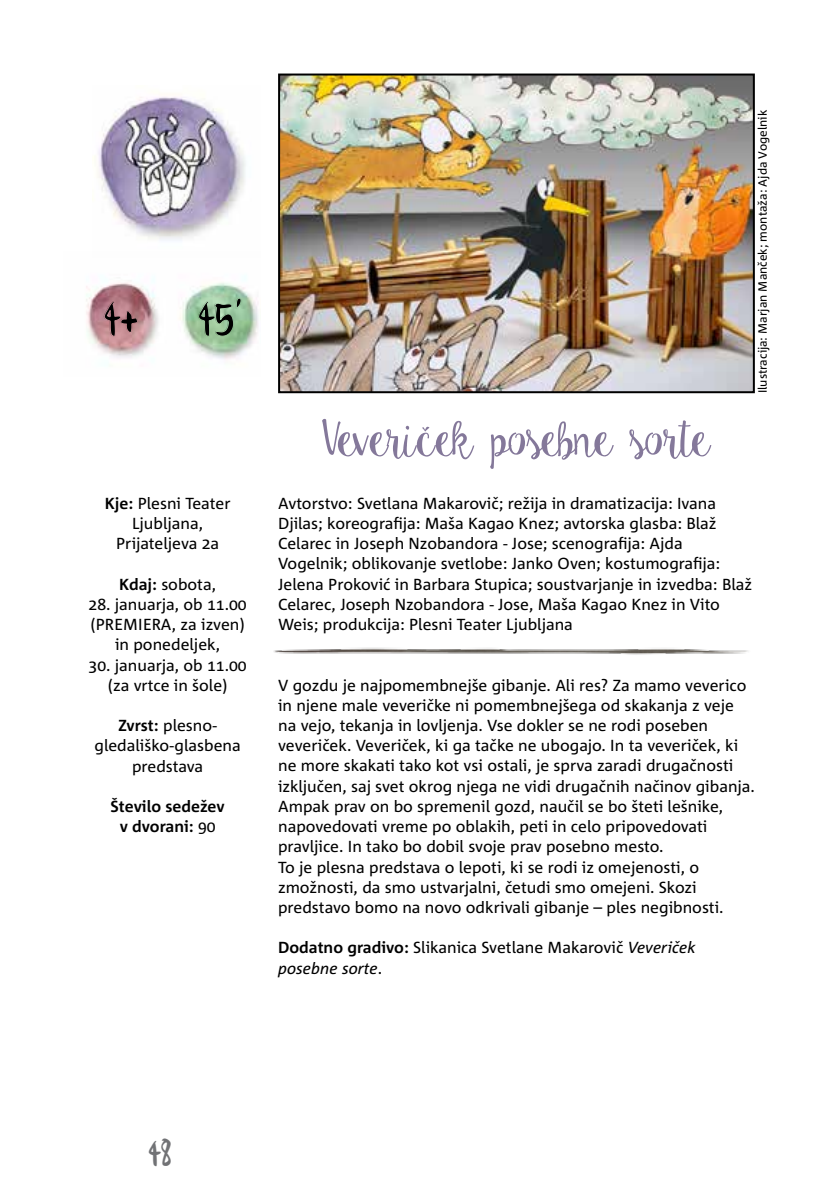
<style>
.page{position:relative;width:840px;height:1191px;background:#fff}
.page>*{position:absolute;margin:0;border:0;box-sizing:border-box;transform-origin:0 0}
.t1{font:50px "Ke Aloha";letter-spacing:-.08em;color:#84789a}
.t2{font:50px "olivier";color:#000;scale:.75 1}
.t3{font:36px "olivier";color:#717275;scale:.75 1}
.t4{font:16px/20.2px "Corpid C1 s";color:#000;text-align:center}
.t5{font:700 16px/20.2px "Corpid C1 s";color:#000;text-align:center}
.t6{font:12px "Corpid C1 s";color:#000}
.s1{font-weight:700}
.s2{font-weight:400}
.s3{font-style:italic}
</style>
<div class="page">
<img style="left:281px;top:77px;width:470px;height:313px">
<div style="left:278px;top:74px;width:476px;height:319px;border:2px solid #000"></div>
<img style="left:86px;top:276px;width:173px;height:84px">
<img style="left:94px;top:97px;width:152px;height:144px">
<img style="left:273px;top:647px;width:475px;height:8px">
<svg style="left:198px;top:297px;width:44px;height:40px;background:#9dc89f"></svg>
<svg style="left:103px;top:300px;width:36px;height:37px"></svg>
<h1 class="t2" style="left:104px;top:291px;width:188px">4+ 45’</h1>
<p class="t4" style="left:105px;top:492px;width:127px"><span class="s1">Kje:</span> Plesni Teater<br>Ljubljana,<br>Prijateljeva 2a</p>
<p class="t4" style="left:119px;top:573px;width:98px"><span class="s1">Kdaj:</span> sobota,</p>
<p class="t4" style="left:89px;top:593px;width:159px">28. januarja, ob 11.00 (PREMIERA, za izven) in ponedeljek,</p>
<p class="t4" style="left:88px;top:654px;width:159px">30. januarja, ob 11.00 (za vrtce in šole)</p>
<p class="t4" style="left:94px;top:715px;width:148px"><span class="s1">Zvrst:</span> plesno&shy;gledališko-glasbena predstava</p>
<p class="t5" style="left:110px;top:796px;width:116px">Število sedežev v dvorani: <span class="s2">90</span></p>
<p class="t6" style="left:754px;top:393px;width:285px;rotate:-90deg">Ilustracija: Marjan Manček; montaža: Ajda Vogelnik</p>
<h1 class="t1" style="left:321px;top:411px;width:392px">Veveriček posebne sorte</h1>
<p class="t4" style="left:278px;top:492px;width:475px;text-align:left">Avtorstvo: Svetlana Makarovič; režija in dramatizacija: Ivana Djilas; koreografija: Maša Kagao Knez; avtorska glasba: Blaž Celarec in Joseph Nzobandora - Jose; scenografija: Ajda Vogelnik; oblikovanje svetlobe: Janko Oven; kostumografija:<br>Jelena Proković in Barbara Stupica; soustvarjanje in izvedba: Blaž Celarec, Joseph Nzobandora - Jose, Maša Kagao Knez in Vito Weis; produkcija: Plesni Teater Ljubljana</p>
<p class="t4" style="left:278px;top:674px;width:478px;text-align:left">V gozdu je najpomembnejše gibanje. Ali res? Za mamo veverico in njene male veveričke ni pomembnejšega od skakanja z veje na vejo, tekanja in lovljenja. Vse dokler se ne rodi poseben veveriček. Veveriček, ki ga tačke ne ubogajo. In ta veveriček, ki ne more skakati tako kot vsi ostali, je sprva zaradi drugačnosti izključen, saj svet okrog njega ne vidi drugačnih načinov gibanja.<br>Ampak prav on bo spremenil gozd, naučil se bo šteti lešnike, napovedovati vreme po oblakih, peti in celo pripovedovati pravljice. In tako bo dobil svoje prav posebno mesto.<br>To je plesna predstava o lepoti, ki se rodi iz omejenosti, o zmožnosti, da smo ustvarjalni, četudi smo omejeni. Skozi predstavo bomo na novo odkrivali gibanje – ples negibnosti.</p>
<p class="t4" style="left:278px;top:937px;width:419px;text-align:left"><span class="s1">Dodatno gradivo:</span> Slikanica Svetlane Makarovič <span class="s3">Veveriček posebne sorte</span>.</p>
<h2 class="t3" style="left:149px;top:1134px;width:32px">48</h2>
</div>
